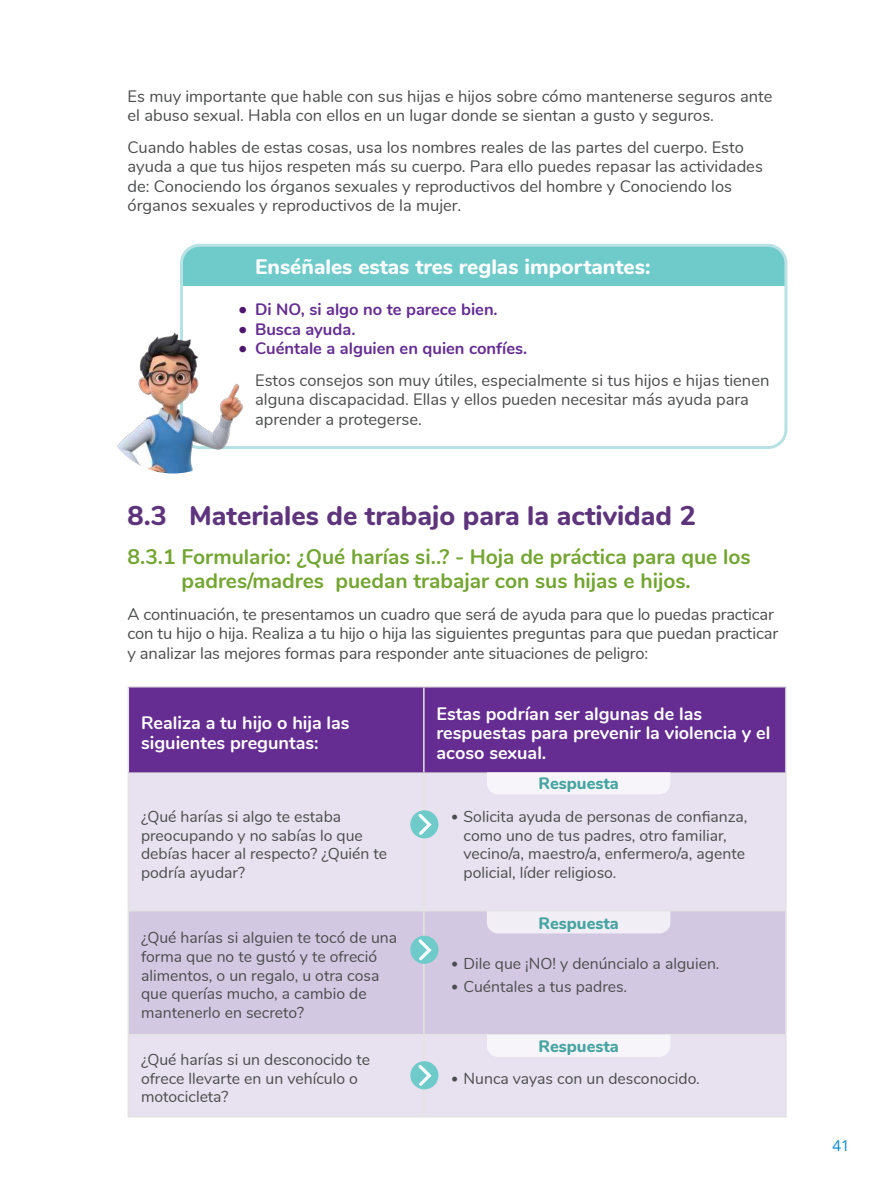
<style>
.page{position:relative;width:893px;height:1191px;background:#fff}
.page>*{position:absolute;margin:0;border:0;box-sizing:border-box;transform-origin:0 0}
.t1{font:800 27px "Nunito";color:#5e357d}
.t2{font:700 21px/24px "Nunito";color:#73a532;text-align:center}
.t3{font:800 21px "Nunito";color:#fff}
.t4{font:700 18px/19.5px "Nunito";color:#fff}
.t5{font:16.5px/19.5px "Nunito";color:#4b4c4d}
.t6{font:700 16.5px "Nunito";color:#652d91}
.t7{font:800 16.5px "Nunito";color:#45a4a0}
.t8{font:15.75px/18.8px "Nunito";color:#4b4c4d}
.t9{font:15px "Open Sans";color:#0088ce}
.s1{font-size:18px;color:#4c166e}
.s2{font-weight:700;font-size:18px;color:#4c166e}
.s3{font-weight:700;color:#652d91}
.s4{font-family:"Calibri"}
</style>
<div class="page">
<div style="left:181px;top:245px;width:605px;height:40px;background:#6fcaca"></div>
<div style="left:180px;top:244px;width:607px;height:205px;border:3px solid #b8e1e3;border-radius:18px"></div>
<img style="left:117px;top:328px;width:129px;height:145px">
<div style="left:129px;top:687px;width:656px;height:85px;background:#652d91"></div>
<div style="left:129px;top:774px;width:656px;height:342px;background:#e8e1ef"></div>
<div style="left:129px;top:911px;width:656px;height:123px;background:#d3c8e2"></div>
<hr style="left:128px;top:686px;width:296px;height:1px;background:#e3e3e3">
<hr style="left:424px;top:686px;width:363px;height:1px;background:#e3e3e3">
<hr style="left:785px;top:687px;width:2px;height:85px;background:#e3e3e3">
<hr style="left:785px;top:774px;width:2px;height:136px;background:#e3e3e3">
<hr style="left:785px;top:911px;width:2px;height:123px;background:#e3e3e3">
<hr style="left:785px;top:1035px;width:2px;height:81px;background:#e3e3e3">
<hr style="left:128px;top:772px;width:296px;height:2px;background:#e3e3e3">
<hr style="left:424px;top:772px;width:363px;height:2px;background:#e3e3e3">
<hr style="left:128px;top:910px;width:296px;height:1px;background:#e3e3e3">
<hr style="left:424px;top:910px;width:363px;height:1px;background:#e3e3e3">
<hr style="left:128px;top:1034px;width:296px;height:1px;background:#e3e3e3">
<hr style="left:424px;top:1034px;width:363px;height:1px;background:#e3e3e3">
<hr style="left:128px;top:1116px;width:296px;height:1px;background:#e3e3e3">
<hr style="left:424px;top:1116px;width:363px;height:1px;background:#e3e3e3">
<hr style="left:128px;top:687px;width:1px;height:85px;background:#e3e3e3">
<hr style="left:423px;top:687px;width:2px;height:85px;background:#e3e3e3">
<hr style="left:128px;top:774px;width:1px;height:136px;background:#e3e3e3">
<hr style="left:423px;top:774px;width:2px;height:136px;background:#e3e3e3">
<hr style="left:128px;top:911px;width:1px;height:123px;background:#e3e3e3">
<hr style="left:423px;top:911px;width:2px;height:123px;background:#e3e3e3">
<hr style="left:128px;top:1035px;width:1px;height:81px;background:#e3e3e3">
<hr style="left:423px;top:1035px;width:2px;height:81px;background:#e3e3e3">
<div style="left:487px;top:772px;width:183px;height:22px;background:#f8f5fa"></div>
<div style="left:410px;top:810px;width:28px;height:28px;background:#6fcaca;border-radius:50%"></div>
<svg style="left:415px;top:811px;width:19px;height:27px"></svg>
<div style="left:410px;top:935px;width:28px;height:29px;background:#6fcaca;border-radius:50%"></div>
<svg style="left:415px;top:936px;width:19px;height:27px"></svg>
<div style="left:410px;top:1061px;width:28px;height:28px;background:#6fcaca;border-radius:50%"></div>
<svg style="left:415px;top:1061px;width:19px;height:27px"></svg>
<div style="left:487px;top:911px;width:183px;height:22px;background:#f1eef6"></div>
<div style="left:487px;top:1035px;width:183px;height:21px;background:#f8f5fa"></div>
<p class="t5" style="left:128px;top:85px;width:646px">Es muy importante que hable con sus hijas e hijos sobre cómo mantenerse seguros ante el abuso sexual. Habla con ellos en un lugar donde se sientan a gusto y seguros.</p>
<p class="t5" style="left:128px;top:136px;width:637px">Cuando hables de estas cosas, usa los nombres reales de las partes del cuerpo. Esto ayuda a que tus hijos respeten más su cuerpo. Para ello puedes repasar las actividades de: Conociendo los órganos sexuales y reproductivos del hombre y Conociendo los órganos sexuales y reproductivos de la mujer.</p>
<p class="t3" style="left:255px;top:251px;width:397px">Enséñales estas tres reglas importantes:</p>
<p class="t6" style="left:238px;top:297px;width:261px"><span class="s1">•</span> Di NO, si algo no te parece bien.</p>
<p class="t6" style="left:238px;top:317px;width:119px"><span class="s1">•</span> Busca ayuda.</p>
<p class="t5" style="left:255px;top:332px;width:516px;line-height:31.5px;text-indent:-17px"><span class="s2">•</span> <span class="s3">Cuéntale a alguien en quien confíes.<br></span>Estos consejos son muy útiles, especialmente si tus hijos e hijas tienen</p>
<p class="t5" style="left:255px;top:389px;width:495px">alguna discapacidad. Ellas y ellos pueden necesitar más ayuda para aprender a protegerse.</p>
<h1 class="t1" style="left:128px;top:496px;width:570px">8.3 Materiales de trabajo para la actividad 2</h1>
<p class="t2" style="left:128px;top:543px;width:625px">8.3.1 Formulario: ¿Qué harías si..? - Hoja de práctica para que los padres/madres puedan trabajar con sus hijas e hijos.</p>
<p class="t5" style="left:128px;top:603px;width:652px">A continuación, te presentamos un cuadro que será de ayuda para que lo puedas practicar con tu hijo o hija. Realiza a tu hijo o hija las siguientes preguntas para que puedan practicar y analizar las mejores formas para responder ante situaciones de peligro:</p>
<p class="t4" style="left:141px;top:712px;width:210px">Realiza a tu hijo o hija las siguientes preguntas:</p>
<p class="t4" style="left:437px;top:702px;width:335px">Estas podrían ser algunas de las respuestas para prevenir la violencia y el acoso sexual.</p>
<p class="t7" style="left:538px;top:771px;width:82px">Respuesta</p>
<p class="t8" style="left:141px;top:806px;width:248px">¿Qué harías si algo te estaba preocupando y no sabías lo que debías hacer al respecto? ¿Quién te podría ayudar?</p>
<p class="t8" style="left:464px;top:806px;width:285px;text-indent:-13px"><span class="s4">•</span> Solicita ayuda de personas de confianza, como uno de tus padres, otro familiar, vecino/a, maestro/a, enfermero/a, agente policial, líder religioso.</p>
<p class="t8" style="left:141px;top:927px;width:258px">¿Qué harías si alguien te tocó de una forma que no te gustó y te ofreció alimentos, o un regalo, u otra cosa que querías mucho, a cambio de mantenerlo en secreto?</p>
<p class="t8" style="left:141px;top:1049px;width:231px">¿Qué harías si un desconocido te ofrece llevarte en un vehículo o motocicleta?</p>
<p class="t7" style="left:538px;top:910px;width:82px">Respuesta</p>
<p class="t8" style="left:451px;top:953px;width:270px"><span class="s4">•</span> Dile que ¡NO! y denúncialo a alguien.</p>
<p class="t8" style="left:451px;top:976px;width:178px"><span class="s4">•</span> Cuéntales a tus padres.</p>
<p class="t7" style="left:538px;top:1034px;width:82px">Respuesta</p>
<p class="t8" style="left:451px;top:1068px;width:250px"><span class="s4">•</span> Nunca vayas con un desconocido.</p>
<p class="t9" style="left:832px;top:1135px;width:19px">41</p>
</div>
